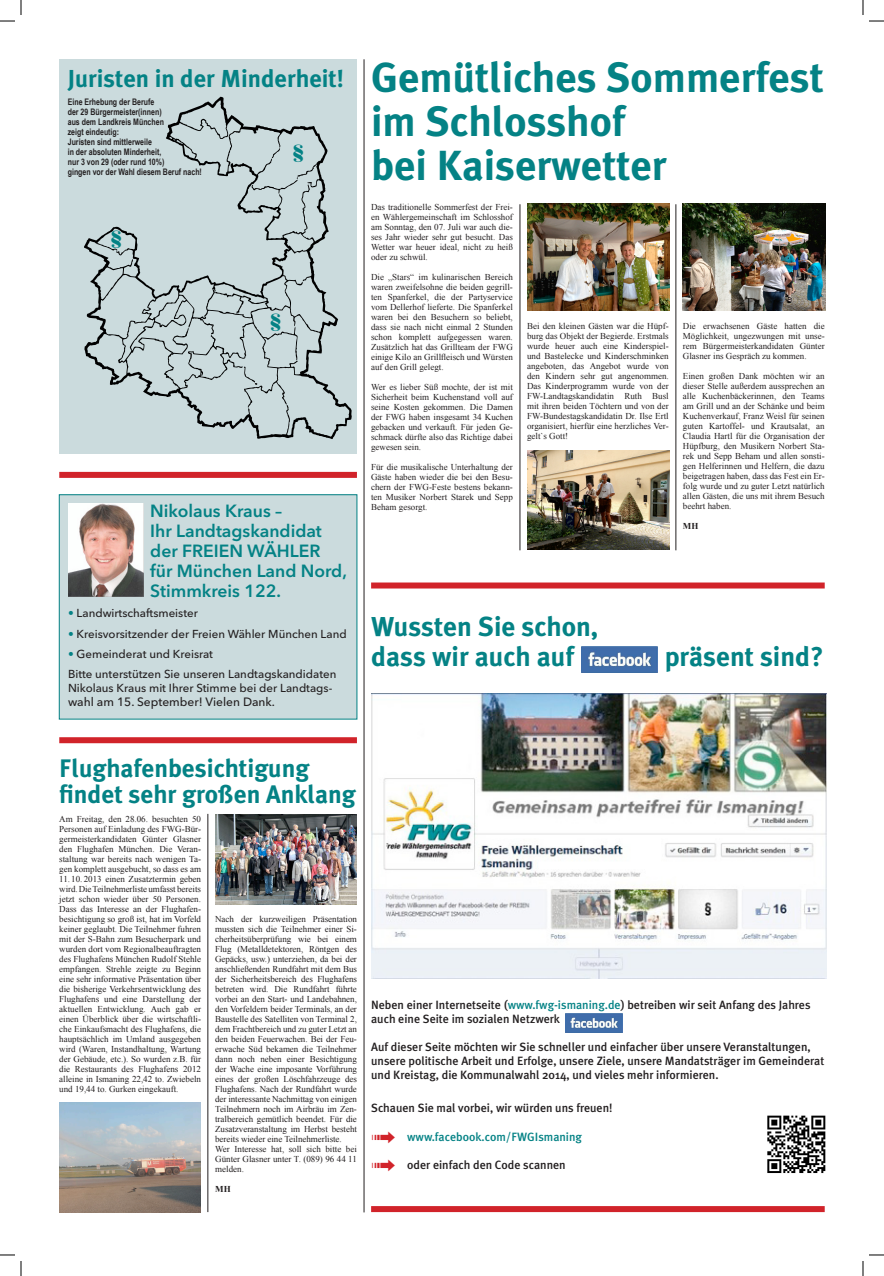
<style>
.page{position:relative;width:884px;height:1276px;background:#fff}
.page>*{position:absolute;margin:0;border:0;box-sizing:border-box;transform-origin:0 0}
.t1{font:700 42px/44px "Meta Plus";color:#048285}
.t2{font:700 27.3px/30px "Meta Plus";color:#048285}
.t3{font:700 25.3px/26px "Meta Plus";color:#048285}
.t4{font:700 24.5px "Meta Plus";color:#048285}
.t5{font:19px "Bodoni Poster";color:#048285}
.t6{font:600 17.5px/20px "Avenir Next LT Pro";color:#048285}
.t7{font:500 12px/14px "Meta Plus";color:#231f20}
.t8{font:500 12px "Avenir Next LT Pro";color:#231f20}
.t9{font:500 12px "Meta Plus";color:#048285}
.t10{font:500 11.5px/20.4px "Avenir Next LT Pro";color:#231f20}
.t11{font:9px/10px "Times New Roman";letter-spacing:-.005em;color:#231f20;text-align:justify}
.t12{font:700 9px/10px "Arial Narrow";color:#231f20;scale:.95 1}
.t13{font:700 9px "Times New Roman";color:#231f20}
.s1{color:#048285}
</style>
<div class="page">
<div style="left:59px;top:494px;width:298px;height:225px;background:#cbdbdd"></div>
<div style="left:59px;top:494px;width:298px;height:225px;border:1px solid #048285"></div>
<div style="left:59px;top:472px;width:298px;height:6px;background:#d1232a"></div>
<div style="left:59px;top:737px;width:298px;height:6px;background:#d1232a"></div>
<img style="left:59px;top:1102px;width:142px;height:109px">
<img style="left:215px;top:814px;width:142px;height:90px">
<img style="left:767px;top:1115px;width:59px;height:58px">
<hr style="left:364px;top:59px;width:1px;height:1153px;background:#231f20">
<hr style="left:208px;top:813px;width:1px;height:398px;background:#231f20">
<img style="left:527px;top:204px;width:142px;height:106px">
<img style="left:527px;top:450px;width:142px;height:99px">
<img style="left:683px;top:204px;width:142px;height:106px">
<div style="left:371px;top:582px;width:454px;height:6px;background:#d1232a"></div>
<svg style="left:371px;top:1206px;width:454px;height:5px;background:#d1262d"></svg>
<div style="left:59px;top:59px;width:298px;height:395px;background:#cbdbdd"></div>
<img style="left:581px;top:646px;width:77px;height:26px">
<img style="left:371px;top:693px;width:455px;height:285px">
<img style="left:565px;top:1013px;width:57px;height:19px">
<hr style="left:676px;top:204px;width:1px;height:346px;background:#231f20">
<hr style="left:520px;top:204px;width:1px;height:346px;background:#231f20">
<img style="left:68px;top:503px;width:76px;height:93px">
<svg style="left:84px;top:96px;width:268px;height:343px"></svg>
<svg style="left:244px;top:366px;width:13px;height:19px"></svg>
<svg style="left:272px;top:148px;width:8px;height:10px"></svg>
<svg style="left:252px;top:177px;width:46px;height:17px"></svg>
<svg style="left:0;top:0;width:22px;height:22px"></svg>
<svg style="left:0;top:1254px;width:22px;height:21px"></svg>
<svg style="left:862px;top:0;width:22px;height:22px"></svg>
<svg style="left:862px;top:1254px;width:22px;height:21px"></svg>
<h3 class="t4" style="left:68px;top:64px;width:278px">Juristen in der Minderheit!</h3>
<p class="t12" style="left:68px;top:97px;width:143px">Eine Erhebung der Berufe<br>der 29 Bürgermeister(innen)<br>aus dem Landkreis München<br>zeigt eindeutig:<br>Juristen sind mittlerweile<br>in der absoluten Minderheit,<br>nur 3 von 29 (oder rund 10%)<br>gingen vor der Wahl diesem Beruf nach!</p>
<h3 class="t5" style="left:293px;top:140px;width:13px">§</h3>
<h3 class="t5" style="left:111px;top:226px;width:13px">§</h3>
<h3 class="t5" style="left:270px;top:308px;width:13px">§</h3>
<h3 class="t6" style="left:150px;top:500px;width:198px">Nikolaus Kraus –<br>Ihr Landtagskandidat der FREIEN WÄHLER für München Land Nord,<br>Stimmkreis 122.</h3>
<p class="t10" style="left:68px;top:603px;width:131px"><span class="s1">•</span> Landwirtschaftsmeister</p>
<p class="t10" style="left:68px;top:623px;width:280px"><span class="s1">•</span> Kreisvorsitzender der Freien Wähler München Land</p>
<p class="t10" style="left:68px;top:643px;width:270px"><span class="s1">•</span> Gemeinderat und Kreisrat<br>Bitte unterstützen Sie unseren Landtagskandidaten</p>
<p class="t10" style="left:68px;top:678px;width:266px">Nikolaus Kraus mit Ihrer Stimme bei der Landtags-</p>
<h3 class="t8" style="left:68px;top:694px;width:209px">wahl am 15. September! Vielen Dank.</h3>
<h1 class="t1" style="left:371px;top:55px;width:454px">Gemütliches Sommerfest im Schlosshof<br>bei Kaiserwetter</h1>
<p class="t11" style="left:371px;top:202px;width:143px">Das traditionelle Sommerfest der Frei&shy;en Wählergemeinschaft im Schlosshof am Sonntag, den 07. Juli war auch die&shy;ses Jahr wieder sehr gut besucht. Das Wetter war heuer ideal, nicht zu heiß oder zu schwül.</p>
<p class="t11" style="left:371px;top:272px;width:143px">Die „Stars“ im kulinarischen Bereich waren zweifelsohne die beiden gegrill&shy;ten Spanferkel, die der Partyservice vom Dellerhof lieferte. Die Spanferkel waren bei den Besuchern so beliebt, dass sie nach nicht einmal 2 Stunden schon komplett aufgegessen waren.<br>Zusätzlich hat das Grillteam der FWG einige Kilo an Grillfleisch und Würsten auf den Grill gelegt.</p>
<p class="t11" style="left:371px;top:382px;width:143px">Wer es lieber Süß mochte, der ist mit Sicherheit beim Kuchenstand voll auf seine Kosten gekommen. Die Damen der FWG haben insgesamt 34 Kuchen gebacken und verkauft. Für jeden Ge&shy;schmack dürfte also das Richtige dabei gewesen sein.</p>
<p class="t11" style="left:371px;top:462px;width:143px">Für die musikalische Unterhaltung der Gäste haben wieder die bei den Besu&shy;chern der FWG-Feste bestens bekann&shy;ten Musiker Norbert Starek und Sepp Beham gesorgt.</p>
<p class="t11" style="left:527px;top:321px;width:143px">Bei den kleinen Gästen war die Hüpf&shy;burg das Objekt der Begierde. Erstmals wurde heuer auch eine Kinderspiel&shy;und Bastelecke und Kinderschminken angeboten, das Angebot wurde von den Kindern sehr gut angenommen.<br>Das Kinderprogramm wurde von der FW-Landtagskandidatin Ruth Busl mit ihren beiden Töchtern und von der FW-Bundestagskandidatin Dr. Ilse Ertl organisiert, hierfür eine herzliches Ver&shy;gelt`s Gott!</p>
<p class="t11" style="left:683px;top:321px;width:143px">Die erwachsenen Gäste hatten die Möglichkeit, ungezwungen mit unse&shy;rem Bürgermeisterkandidaten Günter Glasner ins Gespräch zu kommen.</p>
<p class="t11" style="left:683px;top:371px;width:143px">Einen großen Dank möchten wir an dieser Stelle außerdem aussprechen an alle Kuchenbäckerinnen, den Teams am Grill und an der Schänke und beim Kuchenverkauf, Franz Weisl für seinen guten Kartoffel- und Krautsalat, an Claudia Hartl für die Organisation der Hüpfburg, den Musikern Norbert Sta&shy;rek und Sepp Beham und allen sonsti&shy;gen Helferinnen und Helfern, die dazu beigetragen haben, dass das Fest ein Er&shy;folg wurde und zu guter Letzt natürlich allen Gästen, die uns mit ihrem Besuch beehrt haben.</p>
<p class="t13" style="left:683px;top:520px;width:17px">MH</p>
<h2 class="t2" style="left:371px;top:611px;width:229px">Wussten Sie schon, dass wir auch auf</h2>
<h2 class="t2" style="left:665px;top:641px;width:160px">präsent sind?</h2>
<h3 class="t3" style="left:59px;top:755px;width:298px">Flughafenbesichtigung findet sehr großen Anklang</h3>
<p class="t11" style="left:59px;top:813px;width:143px">Am Freitag, den 28.06. besuchten 50<br>Personen auf Einladung des FWG-Bür&shy;germeisterkandidaten Günter Glasner den Flughafen München. Die Veran&shy;staltung war bereits nach wenigen Ta&shy;gen komplett ausgebucht, so dass es am</p>
<p class="t11" style="left:59px;top:873px;width:143px">11. 10.2013 einen Zusatztermin geben wird. Die Teilnehmerliste umfasst bereits jetzt schon wieder über 50 Personen.<br>Dass das Interesse an der Flughafen&shy;besichtigung so groß ist, hat im Vorfeld keiner geglaubt. Die Teilnehmer fuhren mit der S-Bahn zum Besucherpark und wurden dort vom Regionalbeauftragten des Flughafens München Rudolf Stehle empfangen. Strehle zeigte zu Beginn eine sehr informative Präsentation über die bisherige Verkehrsentwicklung des Flughafens und eine Darstellung der aktuellen Entwicklung. Auch gab er einen Überblick über die wirtschaftli&shy;che Einkaufsmacht des Flughafens, die hauptsächlich im Umland ausgegeben wird (Waren, Instandhaltung, Wartung der Gebäude, etc.). So wurden z.B. für die Restaurants des Flughafens 2012 alleine in Ismaning 22,42 to. Zwiebeln und 19,44 to. Gurken eingekauft.</p>
<p class="t11" style="left:215px;top:913px;width:143px;text-align:left">Nach der kurzweiligen Präsentation mussten sich die Teilnehmer einer Si&shy;cherheitsüberprüfung wie bei einem Flug (Metalldetektoren, Röntgen des Gepäcks, usw.) unterziehen, da bei der anschließenden Rundfahrt mit dem Bus der Sicherheitsbereich des Flughafens betreten wird. Die Rundfahrt führte vorbei an den Start- und Landebahnen, den Vorfeldern beider Terminals, an der Baustelle des Satelliten von Terminal 2, dem Frachtbereich und zu guter Letzt an den beiden Feuerwachen. Bei der Feu&shy;erwache Süd bekamen die Teilnehmer dann noch neben einer Besichtigung der Wache eine imposante Vorführung eines der großen Löschfahrzeuge des Flughafens. Nach der Rundfahrt wurde der interessante Nachmittag von einigen Teilnehmern noch im Airbräu im Zen&shy;tralbereich gemütlich beendet. Für die Zusatzveranstaltung im Herbst besteht bereits wieder eine Teilnehmerliste.<br>Wer Interesse hat, soll sich bitte bei Günter Glasner unter T. (089) 96 44 11 melden.</p>
<p class="t13" style="left:215px;top:1182px;width:17px">MH</p>
<h3 class="t7" style="left:371px;top:997px;width:441px">Neben einer Internetseite (<span class="s1">www.fwg-ismaning.de</span>) betreiben wir seit Anfang des Jahres auch eine Seite im sozialen Netzwerk</h3>
<p class="t7" style="left:371px;top:1039px;width:455px">Auf dieser Seite möchten wir Sie schneller und einfacher über unsere Veranstaltungen, unsere politische Arbeit und Erfolge, unsere Ziele, unsere Mandatsträger im Gemeinderat und Kreistag, die Kommunalwahl 2014, und vieles mehr informieren.</p>
<h3 class="t7" style="left:371px;top:1100px;width:243px">Schauen Sie mal vorbei, wir würden uns freuen!</h3>
<h3 class="t9" style="left:407px;top:1129px;width:176px">www.facebook.com/FWGIsmaning</h3>
<h3 class="t7" style="left:407px;top:1156px;width:160px">oder einfach den Code scannen</h3>
</div>
